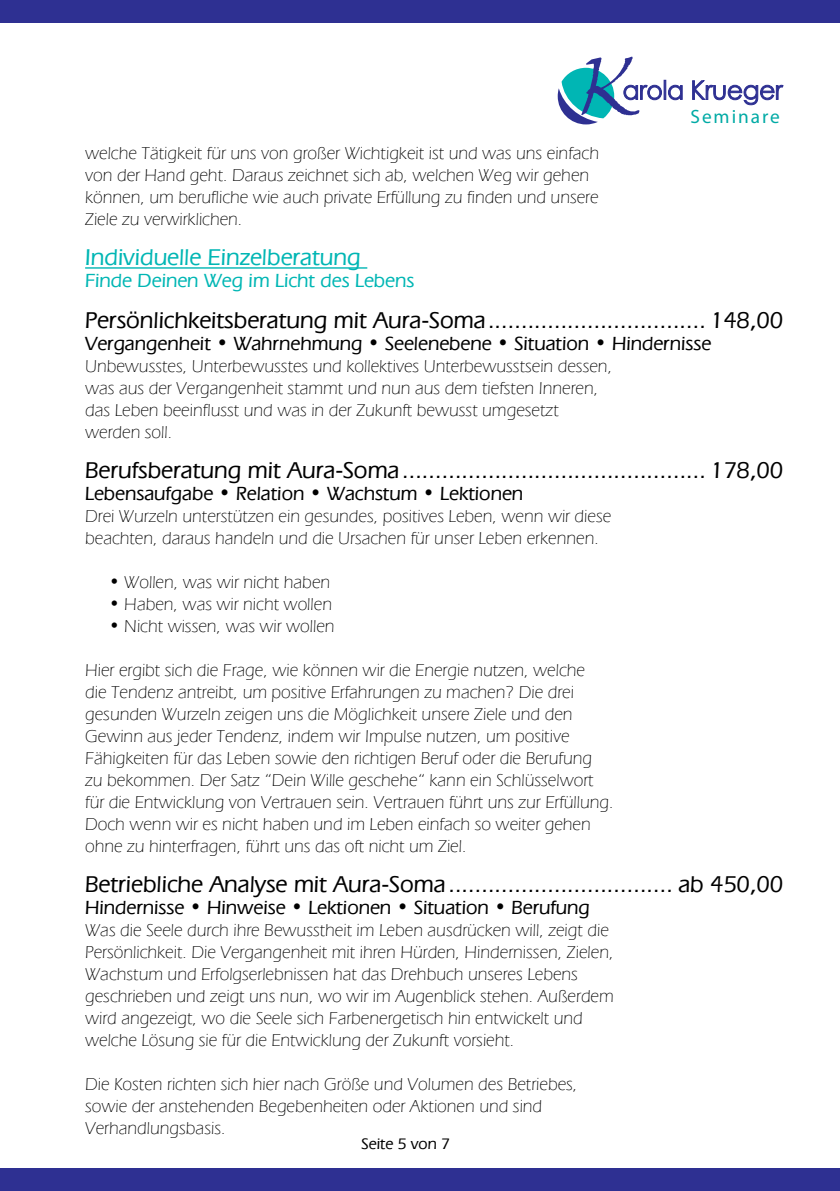
<style>
.page{position:relative;width:840px;height:1191px;background:#fff}
.page>*{position:absolute;margin:0;border:0;box-sizing:border-box;transform-origin:0 0}
.t1{font:500 24px "Eras IT Cby BT";color:#000}
.t2{font:500 24px "Eras IT Cby BT";color:#00b6b4}
.t3{font:500 20px "Eras IT Cby BT";color:#000}
.t4{font:500 20px "Eras IT Cby BT";color:#00b6b4}
.t5{font:19.2px "Myriad Pro";letter-spacing:.1em;color:#00aaa5}
.t6{font:300 18px/22px "Eras IT Cby BT";color:#000}
.t7{font:500 16px "Eras IT Cby BT";color:#000}
</style>
<div class="page">
<div style="left:0;top:0;width:839px;height:23px;background:#2e3092"></div>
<div style="left:0;top:1168px;width:839px;height:23px;background:#2e3092"></div>
<svg style="left:557px;top:57px;width:225px;height:67px"></svg>
<hr style="left:85px;top:267px;width:282px;height:2px;background:#00b6b4">
<p class="t5" style="left:690px;top:105px;width:91px">Seminare</p>
<p class="t6" style="left:85px;top:142px;width:515px">welche Tätigkeit für uns von großer Wichtigkeit ist und was uns einfach von der Hand geht. Daraus zeichnet sich ab, welchen Weg wir gehen können, um berufliche wie auch private Erfüllung zu finden und unsere Ziele zu verwirklichen.</p>
<h1 class="t2" style="left:85px;top:243px;width:277px">Individuelle Einzelberatung</h1>
<p class="t4" style="left:85px;top:269px;width:330px">Finde Deinen Weg im Licht des Lebens</p>
<h1 class="t1" style="left:85px;top:305px;width:699px">Persönlichkeitsberatung mit Aura-Soma................................. 148,00</h1>
<p class="t3" style="left:85px;top:331px;width:627px">Vergangenheit • Wahrnehmung • Seelenebene • Situation • Hindernisse</p>
<p class="t6" style="left:85px;top:354px;width:528px">Unbewusstes, Unterbewusstes und kollektives Unterbewusstsein dessen, was aus der Vergangenheit stammt und nun aus dem tiefsten Inneren, das Leben beeinflusst und was in der Zukunft bewusst umgesetzt werden soll.</p>
<h1 class="t1" style="left:85px;top:455px;width:699px">Berufsberatung mit Aura-Soma.............................................. 178,00</h1>
<p class="t3" style="left:85px;top:481px;width:439px">Lebensaufgabe • Relation • Wachstum • Lektionen</p>
<p class="t6" style="left:85px;top:504px;width:527px">Drei Wurzeln unterstützen ein gesundes, positives Leben, wenn wir diese beachten, daraus handeln und die Ursachen für unser Leben erkennen.</p>
<p class="t6" style="left:109px;top:570px;width:222px">• Wollen, was wir nicht haben</p>
<p class="t6" style="left:109px;top:592px;width:224px">• Haben, was wir nicht wollen</p>
<p class="t6" style="left:109px;top:614px;width:227px">• Nicht wissen, was wir wollen</p>
<p class="t6" style="left:85px;top:658px;width:529px">Hier ergibt sich die Frage, wie können wir die Energie nutzen, welche<br>die Tendenz antreibt, um positive Erfahrungen zu machen? Die drei gesunden Wurzeln zeigen uns die Möglichkeit unsere Ziele und den Gewinn aus jeder Tendenz, indem wir Impulse nutzen, um positive Fähigkeiten für das Leben sowie den richtigen Beruf oder die Berufung zu bekommen. Der Satz “Dein Wille geschehe“ kann ein Schlüsselwort für die Entwicklung von Vertrauen sein. Vertrauen führt uns zur Erfüllung.<br>Doch wenn wir es nicht haben und im Leben einfach so weiter gehen ohne zu hinterfragen, führt uns das oft nicht um Ziel.</p>
<h1 class="t1" style="left:85px;top:869px;width:699px">Betriebliche Analyse mit Aura-Soma.................................. ab 450,00</h1>
<p class="t3" style="left:85px;top:895px;width:506px">Hindernisse • Hinweise • Lektionen • Situation • Berufung</p>
<p class="t6" style="left:85px;top:919px;width:530px">Was die Seele durch ihre Bewusstheit im Leben ausdrücken will, zeigt die Persönlichkeit. Die Vergangenheit mit ihren Hürden, Hindernissen, Zielen, Wachstum und Erfolgserlebnissen hat das Drehbuch unseres Lebens geschrieben und zeigt uns nun, wo wir im Augenblick stehen. Außerdem wird angezeigt, wo die Seele sich Farbenergetisch hin entwickelt und welche Lösung sie für die Entwicklung der Zukunft vorsieht.</p>
<p class="t6" style="left:85px;top:1073px;width:493px">Die Kosten richten sich hier nach Größe und Volumen des Betriebes, sowie der anstehenden Begebenheiten oder Aktionen und sind<br>Verhandlungsbasis.</p>
<p class="t7" style="left:361px;top:1134px;width:90px">Seite 5 von 7</p>
</div>
